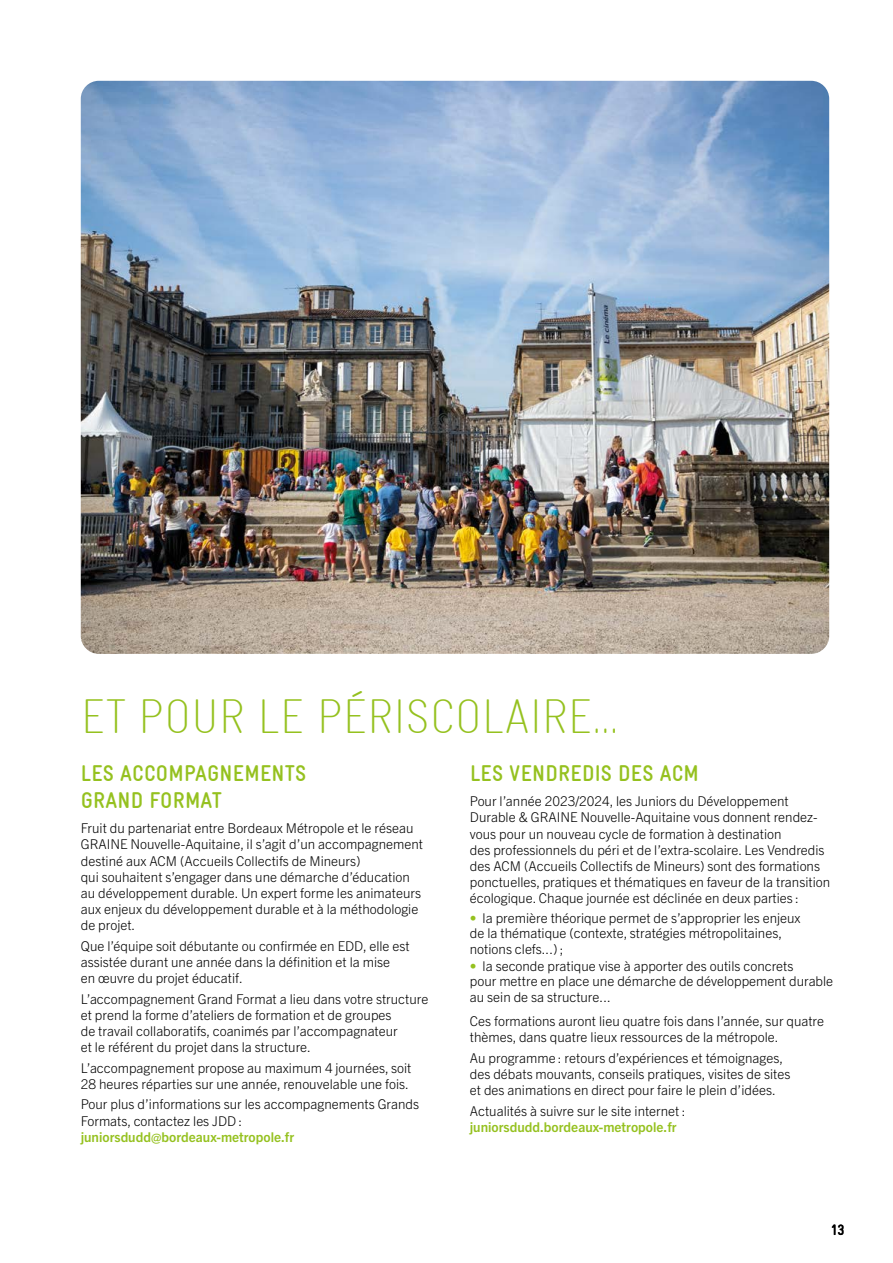
<style>
.page{position:relative;width:893px;height:1263px;background:#fff}
.page>*{position:absolute;margin:0;border:0;box-sizing:border-box;transform-origin:0 0}
.t1{font:300 condensed 48px "Gravur LLTT";letter-spacing:.01em;color:#95c11f}
.t2{font:700 condensed 22.5px/27px "Gravur LLTT";letter-spacing:.01em;color:#95c11f}
.t3{font:700 15px "Gravur Condensed Pro";color:#000}
.t4{font:300 13.5px/16.2px "Trade Gothic Next LT Pro";color:#000}
.t5{font:700 13.5px "Trade Gothic Next LT Pro";color:#95c11f}
.s1{color:#95c11f}
</style>
<div class="page">
<img style="left:81px;top:81px;width:748px;height:573px">
<h1 class="t1" style="left:81px;top:686px;width:539px">ET POUR LE PÉRISCOLAIRE...</h1>
<h2 class="t2" style="left:81px;top:759px;width:227px">LES ACCOMPAGNEMENTS<br>GRAND FORMAT</h2>
<p class="t4" style="left:81px;top:819px;width:344px">Fruit du partenariat entre Bordeaux Métropole et le réseau GRAINE Nouvelle-Aquitaine, il s’agit d’un accompagnement destiné aux ACM (Accueils Collectifs de Mineurs)<br>qui souhaitent s’engager dans une démarche d’éducation au développement durable. Un expert forme les animateurs aux enjeux du développement durable et à la méthodologie de projet.</p>
<p class="t4" style="left:81px;top:937px;width:331px">Que l’équipe soit débutante ou confirmée en EDD, elle est assistée durant une année dans la définition et la mise<br>en œuvre du projet éducatif.</p>
<p class="t4" style="left:81px;top:990px;width:349px">L’accompagnement Grand Format a lieu dans votre structure et prend la forme d’ateliers de formation et de groupes<br>de travail collaboratifs, coanimés par l’accompagnateur<br>et le référent du projet dans la structure.</p>
<p class="t4" style="left:81px;top:1059px;width:332px">L’accompagnement propose au maximum 4 journées, soit<br>28 heures réparties sur une année, renouvelable une fois.</p>
<p class="t4" style="left:81px;top:1095px;width:340px">Pour plus d’informations sur les accompagnements Grands<br>Formats, contactez les JDD :</p>
<p class="t5" style="left:81px;top:1127px;width:215px">juniorsdudd@bordeaux-metropole.fr</p>
<h2 class="t2" style="left:470px;top:759px;width:231px">LES VENDREDIS DES ACM</h2>
<p class="t4" style="left:470px;top:792px;width:362px">Pour l’année 2023/2024, les Juniors du Développement Durable &amp; GRAINE Nouvelle-Aquitaine vous donnent rendez&shy;vous pour un nouveau cycle de formation à destination<br>des professionnels du péri et de l’extra-scolaire. Les Vendredis des ACM (Accueils Collectifs de Mineurs) sont des formations ponctuelles, pratiques et thématiques en faveur de la transition écologique. Chaque journée est déclinée en deux parties :</p>
<p class="t4" style="left:470px;top:909px;width:332px;line-height:15.3px"><span class="s1">•</span> la première théorique permet de s’approprier les enjeux de la thématique (contexte, stratégies métropolitaines, notions clefs...) ;</p>
<p class="t4" style="left:470px;top:957px;width:365px;line-height:15.3px"><span class="s1">•</span> la seconde pratique vise à apporter des outils concrets<br>pour mettre en place une démarche de développement durable au sein de sa structure...</p>
<p class="t4" style="left:470px;top:1012px;width:356px">Ces formations auront lieu quatre fois dans l’année, sur quatre thèmes, dans quatre lieux ressources de la métropole.</p>
<p class="t4" style="left:470px;top:1049px;width:322px">Au programme : retours d’expériences et témoignages, des débats mouvants, conseils pratiques, visites de sites et des animations en direct pour faire le plein d’idées.</p>
<p class="t4" style="left:470px;top:1102px;width:217px">Actualités à suivre sur le site internet :</p>
<p class="t5" style="left:470px;top:1118px;width:208px">juniorsdudd.bordeaux-metropole.fr</p>
<p class="t3" style="left:831px;top:1222px;width:15px">13</p>
</div>
